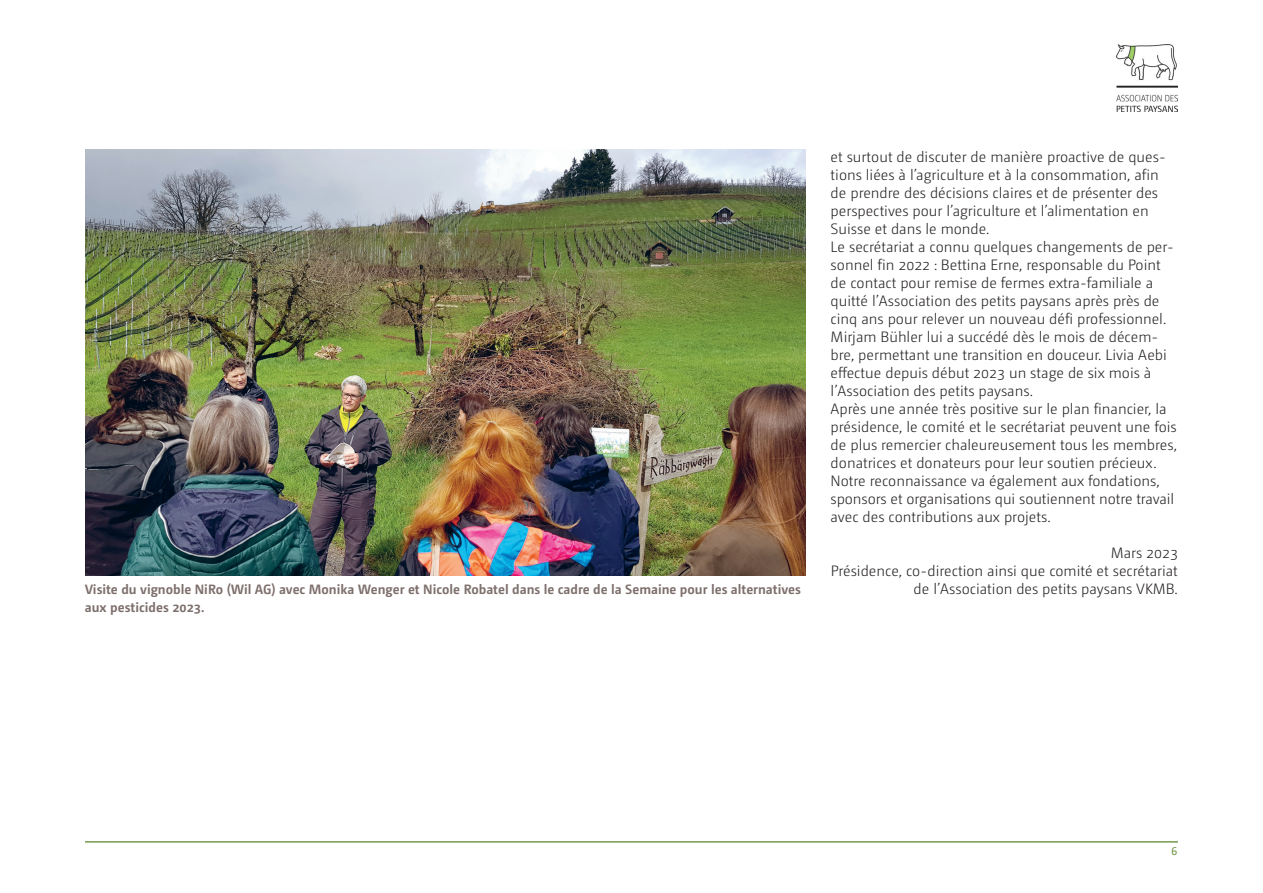
<style>
.page{position:relative;width:1263px;height:893px;background:#fff}
.page>*{position:absolute;margin:0;border:0;box-sizing:border-box;transform-origin:0 0}
.t1{font:300 15px/18px "Camingo Dos Pro";color:#231f20}
.t2{font:700 13.5px "Camingo Dos";color:#7d6f6c}
.t3{font:12px "Camingo Dos Pro";color:#749a4c}
</style>
<div class="page">
<img style="left:1116px;top:45px;width:62px;height:67px">
<hr style="left:85px;top:841px;width:1093px;height:2px;background:#749a4c">
<img style="left:85px;top:150px;width:720px;height:426px">
<p class="t1" style="left:831px;top:148px;width:348px">et surtout de discuter de manière proactive de ques&shy;tions liées à l’agriculture et à la consommation, afin de prendre des décisions claires et de présenter des perspectives pour l’agriculture et l’alimentation en Suisse et dans le monde.<br>Le secrétariat a connu quelques changements de per&shy;sonnel fin 2022 : Bettina Erne, responsable du Point de contact pour remise de fermes extra-familiale a quitté l’Association des petits paysans après près de cinq ans pour relever un nouveau défi professionnel.<br>Mirjam Bühler lui a succédé dès le mois de décem&shy;bre, permettant une transition en douceur. Livia Aebi effectue depuis début 2023 un stage de six mois à l’Association des petits paysans.<br>Après une année très positive sur le plan financier, la présidence, le comité et le secrétariat peuvent une fois de plus remercier chaleureusement tous les membres, donatrices et donateurs pour leur soutien précieux.<br>Notre reconnaissance va également aux fondations, sponsors et organisations qui soutiennent notre travail avec des contributions aux projets.</p>
<p class="t1" style="left:831px;top:544px;width:349px;text-align:right">Mars 2023<br>Présidence, co-direction ainsi que comité et secrétariat</p>
<p class="t2" style="left:85px;top:581px;width:717px">Visite du vignoble NiRo (Wil AG) avec Monika Wenger et Nicole Robatel dans le cadre de la Semaine pour les alternatives</p>
<p class="t1" style="left:914px;top:580px;width:266px">de l’Association des petits paysans VKMB.</p>
<p class="t2" style="left:85px;top:599px;width:121px">aux pesticides 2023.</p>
<p class="t3" style="left:1171px;top:844px;width:8px">6</p>
</div>
